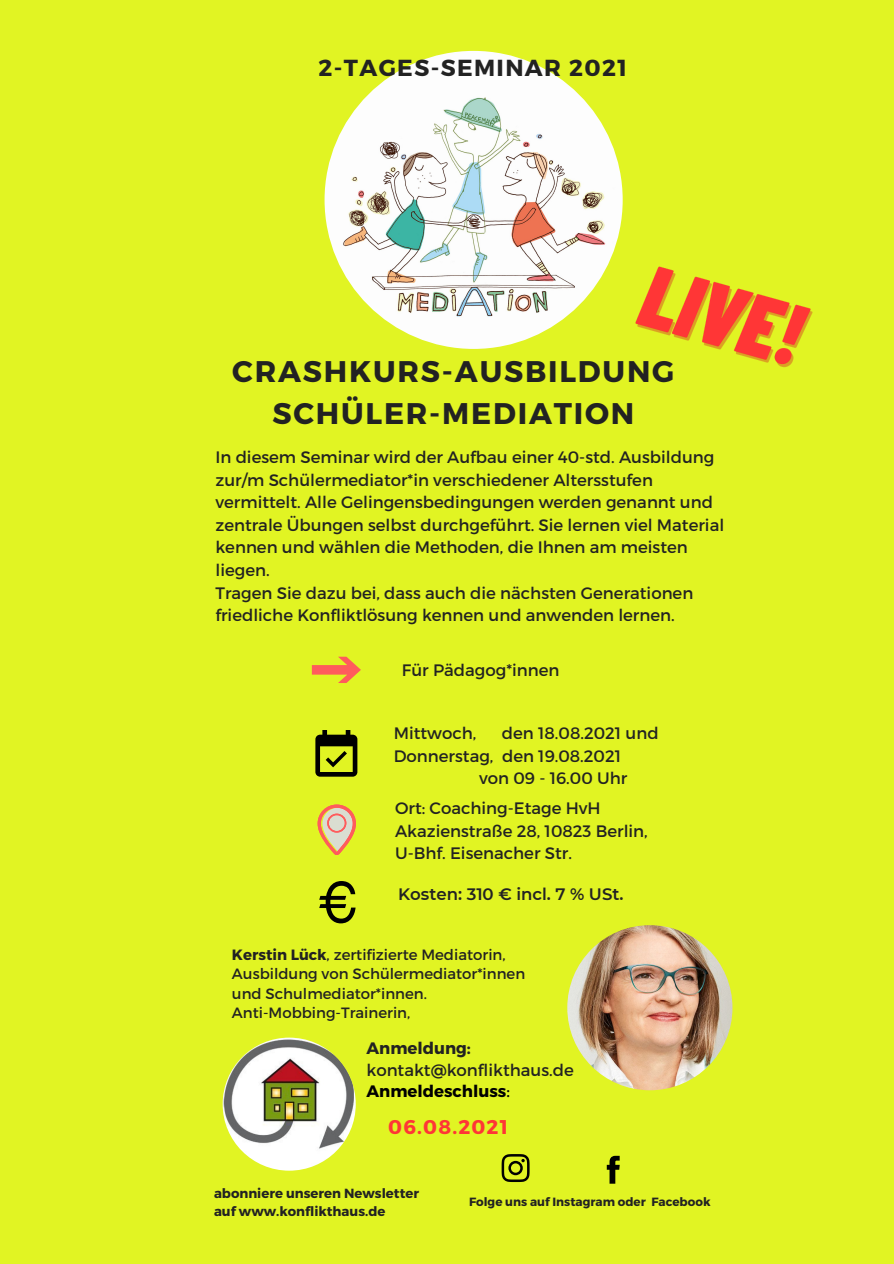
<style>
.page{position:relative;width:894px;height:1264px;background:#fff}
.page>*{position:absolute;margin:0;border:0;box-sizing:border-box;transform-origin:0 0}
.t1{font:700 29.85px "Montserrat";letter-spacing:.06em;color:#222}
.t2{font:700 23.25px "Montserrat";letter-spacing:.06em;color:#222}
.t3{font:700 19.8px "Montserrat";letter-spacing:.06em;color:#ff3636}
.t4{font:16.5px/22.5px "Montserrat";color:#222}
.t5{font:600 16.5px "Montserrat";color:#222}
.t6{font:700 16.5px "Montserrat";color:#010101}
.t7{font:700 16.5px "Montserrat";color:#222}
.t8{font:14.85px/19.2px "Montserrat";color:#222}
.t9{font:700 13.2px "Montserrat";color:#222}
.t10{font:700 11.85px "Montserrat";color:#222}
.s1{font-weight:700}
.s2{font-weight:400}
</style>
<div class="page">
<div style="left:0;top:0;width:893px;height:1263px;background:#e1f423"></div>
<svg style="left:317px;top:805px;width:39px;height:49px"></svg>
<img style="left:324px;top:51px;width:298px;height:298px;border-radius:50%">
<img style="left:567px;top:925px;width:165px;height:165px;border-radius:50%">
<img style="left:222px;top:1037px;width:133px;height:133px;border-radius:50%">
<svg style="left:315px;top:730px;width:42px;height:46px"></svg>
<svg style="left:319px;top:881px;width:36px;height:42px"></svg>
<svg style="left:501px;top:1154px;width:28px;height:27px"></svg>
<svg style="left:606px;top:1155px;width:13px;height:28px"></svg>
<svg style="left:312px;top:656px;width:49px;height:27px"></svg>
<img style="left:635px;top:266px;width:178px;height:102px">
<p class="t2" style="left:318px;top:53px;width:310px">2-TAGES-SEMINAR 2021</p>
<p class="t1" style="left:232px;top:352px;width:443px">CRASHKURS-AUSBILDUNG</p>
<p class="t1" style="left:272px;top:394px;width:363px">SCHÜLER-MEDIATION</p>
<p class="t4" style="left:215px;top:445px;width:510px">In diesem Seminar wird der Aufbau einer 40-std. Ausbildung zur/m Schülermediator*in verschiedener Altersstufen vermittelt. Alle Gelingensbedingungen werden genannt und zentrale Übungen selbst durchgeführt. Sie lernen viel Material kennen und wählen die Methoden, die Ihnen am meisten liegen.</p>
<p class="t4" style="left:215px;top:580px;width:479px">Tragen Sie dazu bei, dass auch die nächsten Generationen friedliche Konfliktlösung kennen und anwenden lernen.</p>
<p class="t4" style="left:402px;top:658px;width:159px">Für Pädagog*innen</p>
<p class="t4" style="left:393px;top:721px;width:84px">Mittwoch,</p>
<p class="t4" style="left:502px;top:721px;width:158px">den 18.08.2021 und</p>
<p class="t4" style="left:393px;top:743px;width:229px">Donnerstag, den 19.08.2021</p>
<p class="t4" style="left:479px;top:766px;width:149px">von 09 - 16.00 Uhr</p>
<p class="t4" style="left:395px;top:796px;width:207px">Ort: Coaching-Etage HvH</p>
<p class="t4" style="left:395px;top:818px;width:254px">Akazienstraße 28, 10823 Berlin,</p>
<p class="t4" style="left:395px;top:841px;width:178px">U-Bhf. Eisenacher Str.</p>
<p class="t5" style="left:398px;top:884px;width:227px">Kosten: 310 € incl. 7 % USt.</p>
<p class="t8" style="left:232px;top:944px;width:295px"><span class="s1">Kerstin Lück</span>, zertifizierte Mediatorin,<br>Ausbildung von Schülermediator*innen und Schulmediator*innen.</p>
<p class="t8" style="left:232px;top:1002px;width:180px">Anti-Mobbing-Trainerin,</p>
<p class="t7" style="left:366px;top:1037px;width:106px">Anmeldung:</p>
<p class="t4" style="left:366px;top:1057px;width:209px">kontakt@konflikthaus.de</p>
<p class="t6" style="left:366px;top:1080px;width:145px">Anmeldeschluss<span class="s2">:</span></p>
<p class="t3" style="left:388px;top:1113px;width:121px">06.08.2021</p>
<p class="t9" style="left:214px;top:1184px;width:206px">abonniere unseren Newsletter</p>
<p class="t9" style="left:214px;top:1202px;width:173px">auf www.konflikthaus.de</p>
<p class="t10" style="left:469px;top:1193px;width:243px">Folge uns auf Instagram oder Facebook</p>
</div>
